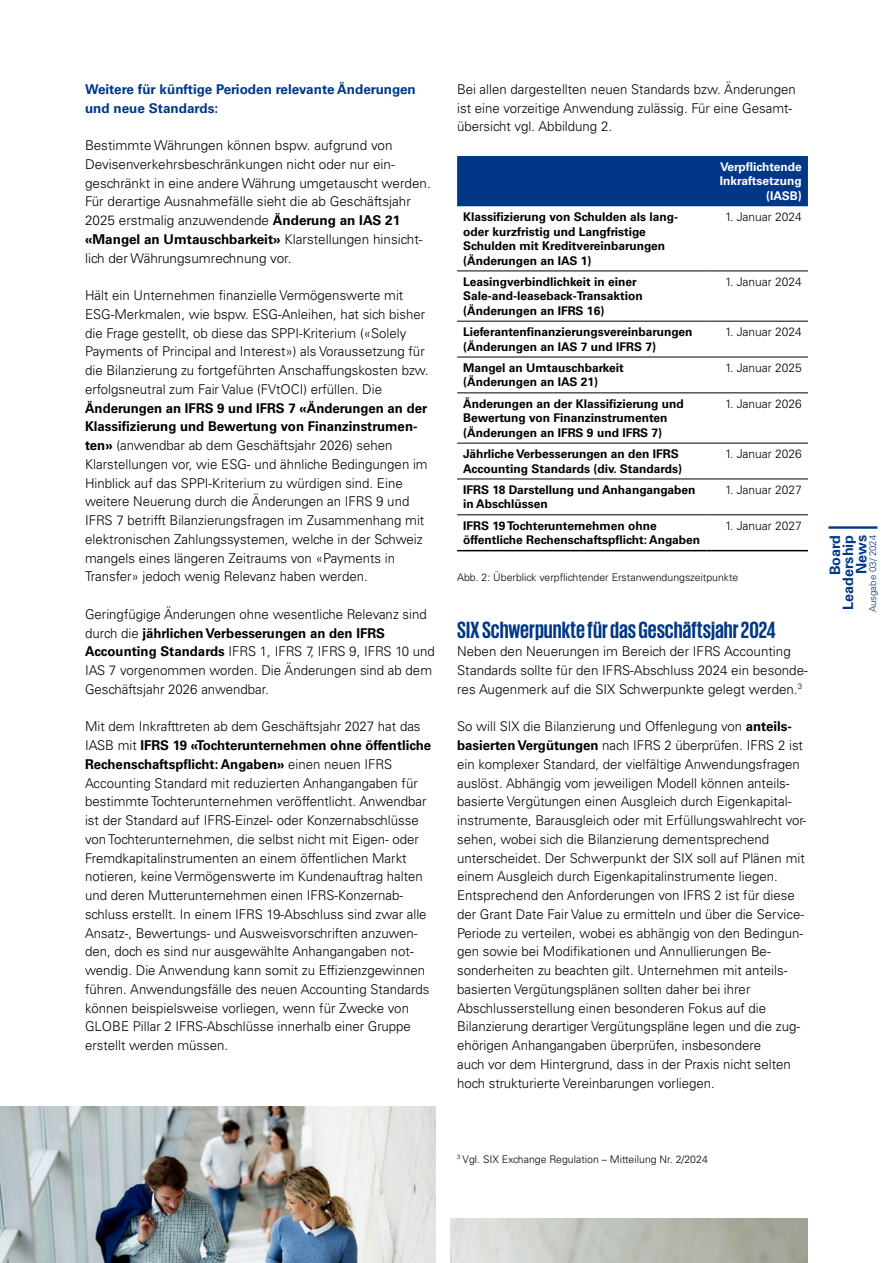
<style>
.page{position:relative;width:893px;height:1263px;background:#fff}
.page>*{position:absolute;margin:0;border:0;box-sizing:border-box;transform-origin:0 0}
.t1{font:700 24px "KPMG";color:#003887}
.t2{font:700 14.4px/13.2px "Univers LT Std";color:#003887;text-align:right}
.t3{font:300 13.5px/18.8px "Univers LT Std";color:#000}
.t4{font:700 13.5px/18.8px "Univers LT Std";color:#003887}
.t5{font:700 12px/14.4px "Univers LT Std";color:#000}
.t6{font:300 12px "Univers LT Std";color:#000}
.t7{font:700 12px/14.4px "Univers LT Std";color:#fff;text-align:right}
.t8{font:300 10.5px "Univers LT Std";color:#000}
.t9{font:300 9.6px "Univers LT Std";color:#003887}
.s1{font-weight:700}
</style>
<div class="page">
<hr style="left:828px;top:526px;width:49px;height:3px;background:#003887">
<div style="left:457px;top:156px;width:351px;height:50px;background:#003887"></div>
<hr style="left:457px;top:271px;width:249px;height:1px;background:#000">
<hr style="left:706px;top:271px;width:102px;height:1px;background:#000">
<hr style="left:457px;top:321px;width:249px;height:1px;background:#000">
<hr style="left:706px;top:321px;width:102px;height:1px;background:#000">
<hr style="left:457px;top:357px;width:249px;height:1px;background:#000">
<hr style="left:706px;top:357px;width:102px;height:1px;background:#000">
<hr style="left:457px;top:393px;width:249px;height:1px;background:#000">
<hr style="left:706px;top:393px;width:102px;height:1px;background:#000">
<hr style="left:457px;top:443px;width:249px;height:1px;background:#000">
<hr style="left:706px;top:443px;width:102px;height:1px;background:#000">
<hr style="left:457px;top:479px;width:249px;height:1px;background:#000">
<hr style="left:706px;top:479px;width:102px;height:1px;background:#000">
<hr style="left:457px;top:514px;width:249px;height:1px;background:#000">
<hr style="left:706px;top:514px;width:102px;height:1px;background:#000">
<hr style="left:457px;top:550px;width:249px;height:1px;background:#000">
<hr style="left:706px;top:550px;width:102px;height:1px;background:#000">
<img style="left:0;top:1106px;width:436px;height:157px">
<p class="t4" style="left:85px;top:80px;width:332px">Weitere für künftige Perioden relevante Änderungen und neue Standards:</p>
<p class="t3" style="left:85px;top:136px;width:347px">Bestimmte Währungen können bspw. aufgrund von Devisenverkehrsbeschränkungen nicht oder nur ein&shy;geschränkt in eine andere Währung umgetauscht werden.<br>Für derartige Ausnahmefälle sieht die ab Geschäftsjahr 2025 erstmalig anzuwendende <span class="s1">Änderung an IAS 21 «Mangel an Umtauschbarkeit»</span> Klarstellungen hinsicht&shy;lich der Währungsumrechnung vor.</p>
<p class="t3" style="left:85px;top:286px;width:345px">Hält ein Unternehmen finanzielle Vermögenswerte mit ESG-Merkmalen, wie bspw. ESG-Anleihen, hat sich bisher die Frage gestellt, ob diese das SPPI-Kriterium («Solely Payments of Principal and Interest») als Voraussetzung für die Bilanzierung zu fortgeführten Anschaffungskosten bzw. erfolgsneutral zum Fair Value (FVtOCI) erfüllen. Die</p>
<p class="t3" style="left:85px;top:398px;width:344px"><span class="s1">Änderungen an IFRS 9 und IFRS 7 «Änderungen an der Klassifizierung und Bewertung von Finanzinstrumen&shy;ten»</span> (anwendbar ab dem Geschäftsjahr 2026) sehen Klarstellungen vor, wie ESG- und ähnliche Bedingungen im Hinblick auf das SPPI-Kriterium zu würdigen sind. Eine weitere Neuerung durch die Änderungen an IFRS 9 und IFRS 7 betrifft Bilanzierungsfragen im Zusammenhang mit elektronischen Zahlungssystemen, welche in der Schweiz mangels eines längeren Zeitraums von «Payments in Transfer» jedoch wenig Relevanz haben werden.</p>
<p class="t3" style="left:85px;top:605px;width:351px">Geringfügige Änderungen ohne wesentliche Relevanz sind durch die <span class="s1">jährlichen Verbesserungen an den IFRS Accounting Standards</span> IFRS 1, IFRS 7, IFRS 9, IFRS 10 und IAS 7 vorgenommen worden. Die Änderungen sind ab dem Geschäftsjahr 2026 anwendbar.</p>
<p class="t3" style="left:85px;top:717px;width:348px">Mit dem Inkrafttreten ab dem Geschäftsjahr 2027 hat das IASB mit <span class="s1">IFRS 19 «Tochterunternehmen ohne öffentliche Rechenschaftspflicht: Angaben»</span> einen neuen IFRS Accounting Standard mit reduzierten Anhangangaben für bestimmte Tochterunternehmen veröffentlicht. Anwendbar ist der Standard auf IFRS-Einzel- oder Konzernabschlüsse von Tochterunternehmen, die selbst nicht mit Eigen- oder Fremdkapitalinstrumenten an einem öffentlichen Markt notieren, keine Vermögenswerte im Kundenauftrag halten und deren Mutterunternehmen einen IFRS-Konzernab&shy;schluss erstellt. In einem IFRS 19-Abschluss sind zwar alle Ansatz-, Bewertungs- und Ausweisvorschriften anzuwen&shy;den, doch es sind nur ausgewählte Anhangangaben not&shy;wendig. Die Anwendung kann somit zu Effizienzgewinnen führen. Anwendungsfälle des neuen Accounting Standards können beispielsweise vorliegen, wenn für Zwecke von GLOBE Pillar 2 IFRS-Abschlüsse innerhalb einer Gruppe erstellt werden müssen.</p>
<p class="t3" style="left:457px;top:80px;width:340px">Bei allen dargestellten neuen Standards bzw. Änderungen ist eine vorzeitige Anwendung zulässig. Für eine Gesamt&shy;übersicht vgl. Abbildung 2.</p>
<p class="t7" style="left:720px;top:160px;width:84px">Verpflichtende<br>Inkraftsetzung (IASB)</p>
<p class="t5" style="left:463px;top:210px;width:217px">Klassifizierung von Schulden als lang&shy;oder kurzfristig und Langfristige Schulden mit Kreditvereinbarungen (Änderungen an IAS 1)</p>
<p class="t6" style="left:725px;top:210px;width:78px">1. Januar 2024</p>
<p class="t5" style="left:463px;top:275px;width:181px">Leasingverbindlichkeit in einer<br>Sale-and-leaseback-Transaktion (Änderungen an IFRS 16)</p>
<p class="t6" style="left:725px;top:274px;width:78px">1. Januar 2024</p>
<p class="t5" style="left:463px;top:325px;width:231px">Lieferantenfinanzierungsvereinbarungen (Änderungen an IAS 7 und IFRS 7)</p>
<p class="t6" style="left:725px;top:325px;width:78px">1. Januar 2024</p>
<p class="t5" style="left:463px;top:361px;width:162px">Mangel an Umtauschbarkeit (Änderungen an IAS 21)</p>
<p class="t6" style="left:725px;top:361px;width:78px">1. Januar 2025</p>
<p class="t5" style="left:463px;top:397px;width:222px">Änderungen an der Klassifizierung und<br>Bewertung von Finanzinstrumenten (Änderungen an IFRS 9 und IFRS 7)</p>
<p class="t6" style="left:725px;top:396px;width:78px">1. Januar 2026</p>
<p class="t5" style="left:463px;top:447px;width:221px">Jährliche Verbesserungen an den IFRS<br>Accounting Standards (div. Standards)</p>
<p class="t6" style="left:725px;top:447px;width:78px">1. Januar 2026</p>
<p class="t5" style="left:463px;top:483px;width:234px">IFRS 18 Darstellung und Anhangangaben in Abschlüssen</p>
<p class="t6" style="left:725px;top:482px;width:78px">1. Januar 2027</p>
<p class="t5" style="left:463px;top:518px;width:239px">IFRS 19 Tochterunternehmen ohne öffentliche Rechenschaftspflicht: Angaben</p>
<p class="t6" style="left:725px;top:518px;width:78px">1. Januar 2027</p>
<p class="t8" style="left:457px;top:571px;width:283px">Abb. 2: Überblick verpflichtender Erstanwendungszeitpunkte</p>
<h1 class="t1" style="left:457px;top:617px;width:320px">SIX Schwerpunkte für das Geschäftsjahr 2024</h1>
<p class="t3" style="left:457px;top:642px;width:352px">Neben den Neuerungen im Bereich der IFRS Accounting<br>Standards sollte für den IFRS-Abschluss 2024 ein besonde&shy;res Augenmerk auf die SIX Schwerpunkte gelegt werden.<sup>3</sup></p>
<p class="t3" style="left:457px;top:717px;width:351px">So will SIX die Bilanzierung und Offenlegung von <span class="s1">anteils&shy;basierten Vergütungen</span> nach IFRS 2 überprüfen. IFRS 2 ist ein komplexer Standard, der vielfältige Anwendungsfragen auslöst. Abhängig vom jeweiligen Modell können anteils&shy;basierte Vergütungen einen Ausgleich durch Eigenkapital&shy;instrumente, Barausgleich oder mit Erfüllungswahlrecht vor&shy;sehen, wobei sich die Bilanzierung dementsprechend unterscheidet. Der Schwerpunkt der SIX soll auf Plänen mit einem Ausgleich durch Eigenkapitalinstrumente liegen.<br>Entsprechend den Anforderungen von IFRS 2 ist für diese der Grant Date Fair Value zu ermitteln und über die Service-Periode zu verteilen, wobei es abhängig von den Bedingun&shy;gen sowie bei Modifikationen und Annullierungen Be-- sonderheiten zu beachten gilt. Unternehmen mit anteils-- basierten Vergütungsplänen sollten daher bei ihrer Abschlusserstellung einen besonderen Fokus auf die Bilanzierung derartiger Vergütungspläne legen und die zug&shy;ehörigen Anhangangaben überprüfen, insbesondere<br>auch vor dem Hintergrund, dass in der Praxis nicht selten hoch strukturierte Vereinbarungen vorliegen.</p>
<p class="t2" style="left:828px;top:610px;width:77px;rotate:-90deg">Board<br>Leadership<br>News</p>
<p class="t9" style="left:867px;top:612px;width:79px;rotate:-90deg">Ausgabe 03/ 2024</p>
<p class="t8" style="left:457px;top:1152px;width:252px"><sup>3</sup> Vgl. SIX Exchange Regulation – Mitteilung Nr. 2/2024</p>
</div>
